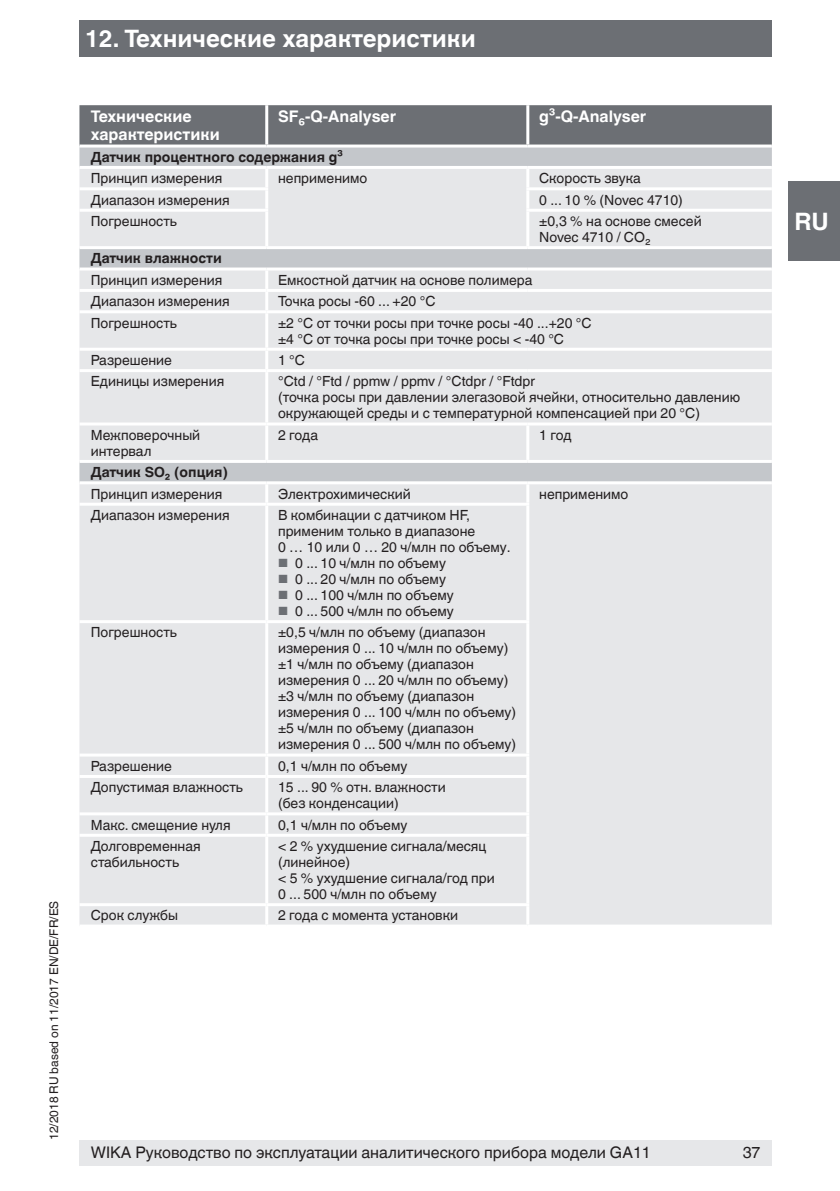
<style>
.page{position:relative;width:840px;height:1191px;background:#fff}
.page>*{position:absolute;margin:0;border:0;box-sizing:border-box;transform-origin:0 0}
.t1{font:700 24px "Helvetica World";color:#fff}
.t2{font:16px "Helvetica World";color:#231f20}
.t3{font:700 16px/18px "Helvetica World";color:#fff}
.t4{font:14px/16px "Helvetica World";color:#231f20}
.t5{font:700 14px "Helvetica World";color:#231f20}
.t6{font:12px "Helvetica World";color:#231f20}
.s1{font-size:11.8px;color:#6c6f74}
</style>
<div class="page">
<div style="left:79px;top:1140px;width:692px;height:25px;background:#e6e7e9"></div>
<div style="left:79px;top:20px;width:692px;height:37px;background:#6c6f74"></div>
<div style="left:788px;top:182px;width:51px;height:79px;background:#6c6f74"></div>
<div style="left:79px;top:105px;width:692px;height:39px;background:#6c6f74"></div>
<div style="left:79px;top:147px;width:692px;height:19px;background:#c4c7cb"></div>
<div style="left:79px;top:169px;width:692px;height:755px;background:#e6e7e9"></div>
<hr style="left:265px;top:105px;width:3px;height:39px;background:#fff">
<hr style="left:526px;top:105px;width:3px;height:39px;background:#fff">
<hr style="left:265px;top:169px;width:3px;height:18px;background:#fff">
<hr style="left:526px;top:169px;width:3px;height:18px;background:#fff">
<hr style="left:79px;top:187px;width:189px;height:3px;background:#fff">
<hr style="left:265px;top:190px;width:3px;height:19px;background:#fff">
<hr style="left:526px;top:187px;width:245px;height:3px;background:#fff">
<hr style="left:526px;top:190px;width:3px;height:19px;background:#fff">
<hr style="left:79px;top:209px;width:189px;height:3px;background:#fff">
<hr style="left:265px;top:212px;width:3px;height:34px;background:#fff">
<hr style="left:526px;top:209px;width:245px;height:3px;background:#fff">
<hr style="left:526px;top:212px;width:3px;height:34px;background:#fff">
<hr style="left:79px;top:246px;width:187px;height:3px;background:#fff">
<hr style="left:266px;top:246px;width:261px;height:3px;background:#fff">
<hr style="left:527px;top:246px;width:244px;height:3px;background:#fff">
<hr style="left:79px;top:267px;width:187px;height:3px;background:#fff">
<hr style="left:266px;top:267px;width:261px;height:3px;background:#fff">
<hr style="left:265px;top:270px;width:3px;height:19px;background:#fff">
<hr style="left:527px;top:267px;width:244px;height:3px;background:#fff">
<hr style="left:79px;top:289px;width:187px;height:3px;background:#fff">
<hr style="left:266px;top:289px;width:261px;height:3px;background:#fff">
<hr style="left:265px;top:292px;width:3px;height:18px;background:#fff">
<hr style="left:527px;top:289px;width:244px;height:3px;background:#fff">
<hr style="left:79px;top:310px;width:187px;height:3px;background:#fff">
<hr style="left:266px;top:310px;width:261px;height:3px;background:#fff">
<hr style="left:265px;top:313px;width:3px;height:35px;background:#fff">
<hr style="left:527px;top:310px;width:244px;height:3px;background:#fff">
<hr style="left:79px;top:348px;width:187px;height:3px;background:#fff">
<hr style="left:266px;top:348px;width:261px;height:3px;background:#fff">
<hr style="left:265px;top:351px;width:3px;height:18px;background:#fff">
<hr style="left:527px;top:348px;width:244px;height:3px;background:#fff">
<hr style="left:79px;top:369px;width:187px;height:3px;background:#fff">
<hr style="left:79px;top:481px;width:187px;height:3px;background:#fff">
<hr style="left:265px;top:484px;width:3px;height:19px;background:#fff">
<hr style="left:79px;top:503px;width:187px;height:3px;background:#fff">
<hr style="left:265px;top:506px;width:3px;height:114px;background:#fff">
<hr style="left:79px;top:620px;width:187px;height:3px;background:#fff">
<hr style="left:265px;top:623px;width:3px;height:130px;background:#fff">
<hr style="left:79px;top:753px;width:187px;height:3px;background:#fff">
<hr style="left:265px;top:756px;width:3px;height:19px;background:#fff">
<hr style="left:79px;top:775px;width:187px;height:3px;background:#fff">
<hr style="left:266px;top:369px;width:261px;height:3px;background:#fff">
<hr style="left:265px;top:372px;width:3px;height:50px;background:#fff">
<hr style="left:527px;top:369px;width:244px;height:3px;background:#fff">
<hr style="left:79px;top:422px;width:187px;height:3px;background:#fff">
<hr style="left:266px;top:422px;width:261px;height:3px;background:#fff">
<hr style="left:265px;top:425px;width:3px;height:35px;background:#fff">
<hr style="left:527px;top:422px;width:244px;height:3px;background:#fff">
<hr style="left:526px;top:425px;width:3px;height:35px;background:#fff">
<hr style="left:79px;top:460px;width:187px;height:3px;background:#fff">
<hr style="left:266px;top:460px;width:261px;height:3px;background:#fff">
<hr style="left:527px;top:460px;width:244px;height:3px;background:#fff">
<hr style="left:266px;top:481px;width:261px;height:3px;background:#fff">
<hr style="left:527px;top:481px;width:244px;height:3px;background:#fff">
<hr style="left:526px;top:484px;width:3px;height:19px;background:#fff">
<hr style="left:266px;top:503px;width:263px;height:3px;background:#fff">
<hr style="left:526px;top:506px;width:3px;height:114px;background:#fff">
<hr style="left:266px;top:620px;width:263px;height:3px;background:#fff">
<hr style="left:526px;top:623px;width:3px;height:130px;background:#fff">
<hr style="left:266px;top:753px;width:263px;height:3px;background:#fff">
<hr style="left:526px;top:756px;width:3px;height:19px;background:#fff">
<hr style="left:266px;top:775px;width:263px;height:3px;background:#fff">
<hr style="left:265px;top:778px;width:3px;height:34px;background:#fff">
<hr style="left:526px;top:778px;width:3px;height:34px;background:#fff">
<hr style="left:79px;top:812px;width:187px;height:3px;background:#fff">
<hr style="left:266px;top:812px;width:263px;height:3px;background:#fff">
<hr style="left:265px;top:815px;width:3px;height:18px;background:#fff">
<hr style="left:526px;top:815px;width:3px;height:18px;background:#fff">
<hr style="left:79px;top:833px;width:187px;height:3px;background:#fff">
<hr style="left:266px;top:833px;width:263px;height:3px;background:#fff">
<hr style="left:265px;top:836px;width:3px;height:67px;background:#fff">
<hr style="left:526px;top:836px;width:3px;height:67px;background:#fff">
<hr style="left:79px;top:903px;width:187px;height:3px;background:#fff">
<hr style="left:266px;top:903px;width:263px;height:3px;background:#fff">
<hr style="left:265px;top:906px;width:3px;height:18px;background:#fff">
<hr style="left:526px;top:906px;width:3px;height:18px;background:#fff">
<p class="t6" style="left:47px;top:1140px;width:241px;rotate:-90deg">12/2018 RU based on 11/2017 EN/DE/FR/ES</p>
<h1 class="t1" style="left:85px;top:25px;width:392px">12. Технические характеристики</h1>
<p class="t3" style="left:91px;top:108px;width:130px">Технические характеристики</p>
<p class="t3" style="left:278px;top:108px;width:119px">SF₆-Q-Analyser</p>
<p class="t3" style="left:539px;top:108px;width:108px">g³-Q-Analyser</p>
<p class="t5" style="left:91px;top:149px;width:253px">Датчик процентного содержания g³</p>
<p class="t4" style="left:91px;top:170px;width:133px">Принцип измерения</p>
<p class="t4" style="left:278px;top:170px;width:91px">неприменимо</p>
<p class="t4" style="left:539px;top:170px;width:103px">Скорость звука</p>
<p class="t4" style="left:91px;top:192px;width:140px">Диапазон измерения</p>
<p class="t4" style="left:539px;top:192px;width:145px">0 ... 10 % (Novec 4710)</p>
<p class="t4" style="left:91px;top:213px;width:88px">Погрешность</p>
<p class="t4" style="left:539px;top:213px;width:164px">±0,3 % на основе смесей<br>Novec 4710 / CO₂</p>
<p class="t5" style="left:91px;top:250px;width:132px">Датчик влажности</p>
<p class="t4" style="left:91px;top:272px;width:133px">Принцип измерения</p>
<p class="t4" style="left:278px;top:272px;width:256px">Емкостной датчик на основе полимера</p>
<p class="t4" style="left:91px;top:293px;width:140px">Диапазон измерения</p>
<p class="t4" style="left:278px;top:293px;width:159px">Точка росы -60 ... +20 °C</p>
<p class="t4" style="left:91px;top:315px;width:88px">Погрешность</p>
<p class="t4" style="left:278px;top:315px;width:315px">±2 °C от точки росы при точке росы -40 ...+20 °C ±4 °C от точка росы при точке росы &lt; -40 °C</p>
<p class="t4" style="left:91px;top:352px;width:83px">Разрешение</p>
<p class="t4" style="left:278px;top:352px;width:28px">1 °C</p>
<p class="t4" style="left:91px;top:373px;width:135px">Единицы измерения</p>
<p class="t4" style="left:278px;top:373px;width:463px">°Ctd / °Ftd / ppmw / ppmv / °Ctdpr / °Ftdpr<br>(точка росы при давлении элегазовой ячейки, относительно давлению окружающей среды и с температурной компенсацией при 20 °C)</p>
<p class="t4" style="left:91px;top:427px;width:111px">Межповерочный интервал</p>
<p class="t4" style="left:278px;top:427px;width:41px">2 года</p>
<p class="t4" style="left:539px;top:427px;width:34px">1 год</p>
<p class="t5" style="left:91px;top:464px;width:138px">Датчик SO₂ (опция)</p>
<p class="t4" style="left:91px;top:486px;width:133px">Принцип измерения</p>
<p class="t4" style="left:278px;top:486px;width:134px">Электрохимический</p>
<p class="t4" style="left:539px;top:486px;width:91px">неприменимо</p>
<p class="t4" style="left:91px;top:507px;width:140px">Диапазон измерения</p>
<p class="t4" style="left:278px;top:507px;width:234px">В комбинации с датчиком HF, применим только в диапазоне<br>0 … 10 или 0 … 20 ч/млн по объему.</p>
<p class="t4" style="left:278px;top:555px;width:169px"><span class="s1">■</span> 0 ... 10 ч/млн по объему</p>
<p class="t4" style="left:278px;top:571px;width:169px"><span class="s1">■</span> 0 ... 20 ч/млн по объему</p>
<p class="t4" style="left:278px;top:587px;width:177px"><span class="s1">■</span> 0 ... 100 ч/млн по объему</p>
<p class="t4" style="left:278px;top:603px;width:177px"><span class="s1">■</span> 0 ... 500 ч/млн по объему</p>
<p class="t4" style="left:91px;top:624px;width:88px">Погрешность</p>
<p class="t4" style="left:278px;top:624px;width:239px">±0,5 ч/млн по объему (диапазон измерения 0 ... 10 ч/млн по объему) ±1 ч/млн по объему (диапазон измерения 0 ... 20 ч/млн по объему) ±3 ч/млн по объему (диапазон измерения 0 ... 100 ч/млн по объему) ±5 ч/млн по объему (диапазон измерения 0 ... 500 ч/млн по объему)</p>
<p class="t4" style="left:91px;top:758px;width:83px">Разрешение</p>
<p class="t4" style="left:278px;top:758px;width:131px">0,1 ч/млн по объему</p>
<p class="t4" style="left:91px;top:779px;width:154px">Допустимая влажность</p>
<p class="t4" style="left:278px;top:779px;width:169px">15 ... 90 % отн. влажности (без конденсации)</p>
<p class="t4" style="left:91px;top:816px;width:141px">Макс. смещение нуля</p>
<p class="t4" style="left:278px;top:816px;width:131px">0,1 ч/млн по объему</p>
<p class="t4" style="left:91px;top:838px;width:111px">Долговременная стабильность</p>
<p class="t4" style="left:278px;top:838px;width:218px">&lt; 2 % ухудшение сигнала/месяц (линейное)<br>&lt; 5 % ухудшение сигнала/год при<br>0 ... 500 ч/млн по объему</p>
<p class="t4" style="left:91px;top:907px;width:89px">Срок службы</p>
<p class="t4" style="left:278px;top:907px;width:181px">2 года с момента установки</p>
<p class="t2" style="left:91px;top:1143px;width:561px">WIKA Руководство по эксплуатации аналитического прибора модели GA11</p>
<p class="t2" style="left:742px;top:1143px;width:19px">37</p>
<h1 class="t1" style="left:794px;top:208px;width:36px">RU</h1>
</div>
